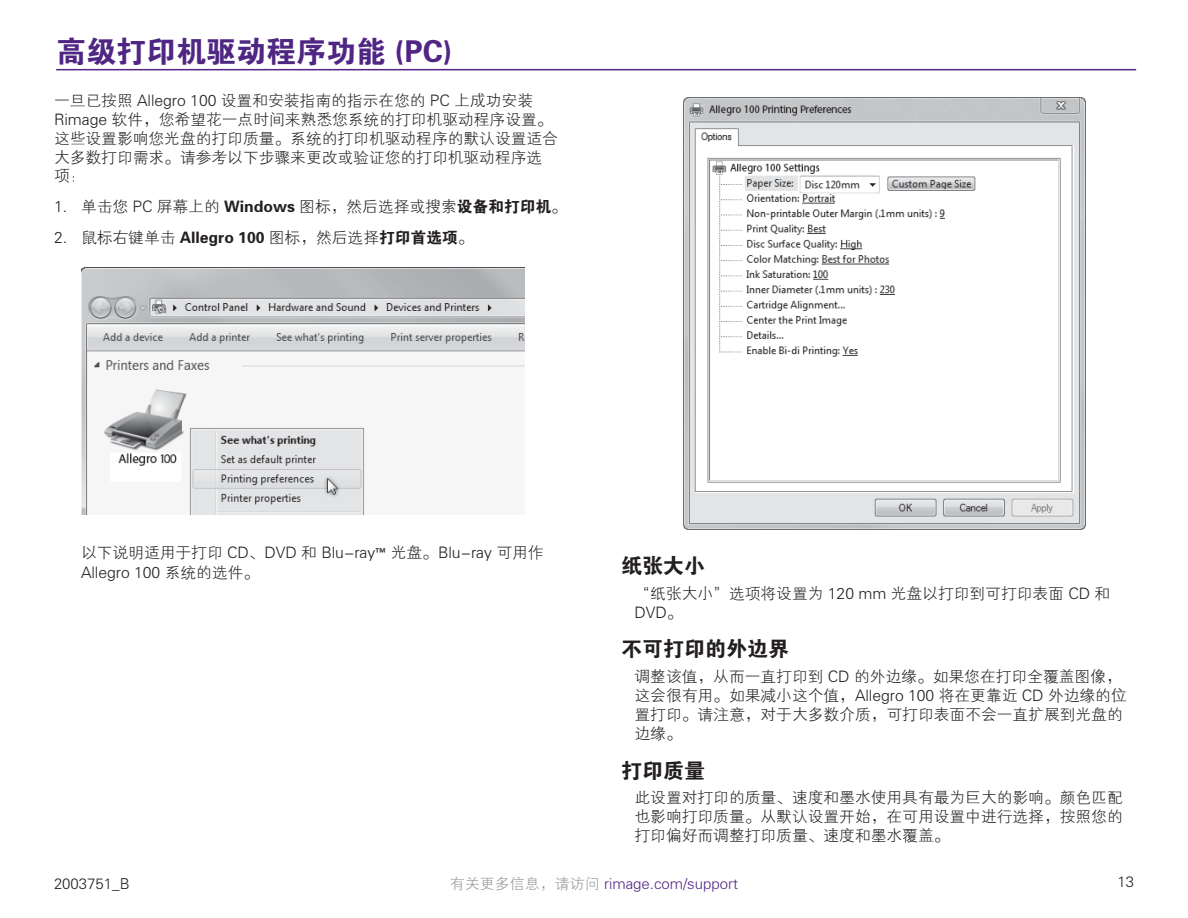
<style>
.page{position:relative;width:1188px;height:918px;background:#fff}
.page>*{position:absolute;margin:0;border:0;box-sizing:border-box;transform-origin:0 0}
.R-PageHeader{font:30px "FZDHTJW GB1 0";color:#4f2683}
.R-Heading-Level-02{font:21px "FZDHTJW GB1 0";color:#231f20}
.Body{font:15.75px/18.9px "FZXH1 JW GB1 0";color:#231f20}
.Heading_2{font:15.75px/18.9px "FZXH1 JW GB1 0";color:#231f20}
.t1{font:15px "FZXH1 JW GB1 0";color:#4f2683}
.t2{font:15px "FZXH1 JW GB1 0";color:#231f20}
.s1{font-family:"FZDHTJW GB1 0"}
.s2{font-family:"Calibri"}
.s3{color:#949698}
</style>
<div class="page">
<img style="left:81px;top:267px;width:443px;height:248px">
<img style="left:683px;top:98px;width:402px;height:431px">
<hr style="left:56px;top:69px;width:1080px;height:1px;background:#4f2683">
<p class="R-PageHeader" style="left:56px;top:35px;width:398px">高级打印机驱动程序功能 (PC)</p>
<p class="Body" style="left:54px;top:91px;width:505px">一旦已按照 Allegro 100 设置和安装指南的指示在您的 PC 上成功安装<br>Rimage 软件，您希望花一点时间来熟悉您系统的打印机驱动程序设置。这些设置影响您光盘的打印质量。系统的打印机驱动程序的默认设置适合大多数打印需求。请参考以下步骤来更改或验证您的打印机驱动程序选项：</p>
<p class="Body" style="left:54px;top:197px;width:514px">1. 单击您 PC 屏幕上的 <span class="s1">Windows</span> 图标，然后选择或搜索<span class="s1">设备和打印机</span>。</p>
<p class="Body" style="left:54px;top:228px;width:421px">2. 鼠标右键单击 <span class="s1">Allegro 100</span> 图标，然后选择<span class="s1">打印首选项</span>。</p>
<p class="Body" style="left:81px;top:543px;width:464px;line-height:19.8px">以下说明适用于打印 CD、DVD 和 Blu-ray<span class="s2">™</span> 光盘。Blu-ray 可用作<br>Allegro 100 系统的选件。</p>
<p class="R-Heading-Level-02" style="left:621px;top:554px;width:85px">纸张大小</p>
<p class="Heading_2" style="left:634px;top:584px;width:477px">“纸张大小”选项将设置为 120 mm 光盘以打印到可打印表面 CD 和<br>DVD。</p>
<p class="R-Heading-Level-02" style="left:621px;top:638px;width:169px">不可打印的外边界</p>
<p class="Heading_2" style="left:634px;top:668px;width:494px">调整该值，从而一直打印到 CD 的外边缘。如果您在打印全覆盖图像，这会很有用。如果减小这个值，Allegro 100 将在更靠近 CD 外边缘的位置打印。请注意，对于大多数介质，可打印表面不会一直扩展到光盘的边缘。</p>
<p class="R-Heading-Level-02" style="left:621px;top:759px;width:85px">打印质量</p>
<p class="Heading_2" style="left:634px;top:789px;width:490px;text-align:justify">此设置对打印的质量、速度和墨水使用具有最为巨大的影响。颜色匹配也影响打印质量。从默认设置开始，在可用设置中进行选择，按照您的打印偏好而调整打印质量、速度和墨水覆盖。</p>
<p class="t2" style="left:54px;top:875px;width:77px">2003751_B</p>
<p class="t1" style="left:450px;top:875px;width:290px"><span class="s3">有关更多信息，请访问</span> rimage.com/support</p>
<p class="t2" style="left:1117px;top:874px;width:18px">13</p>
</div>
